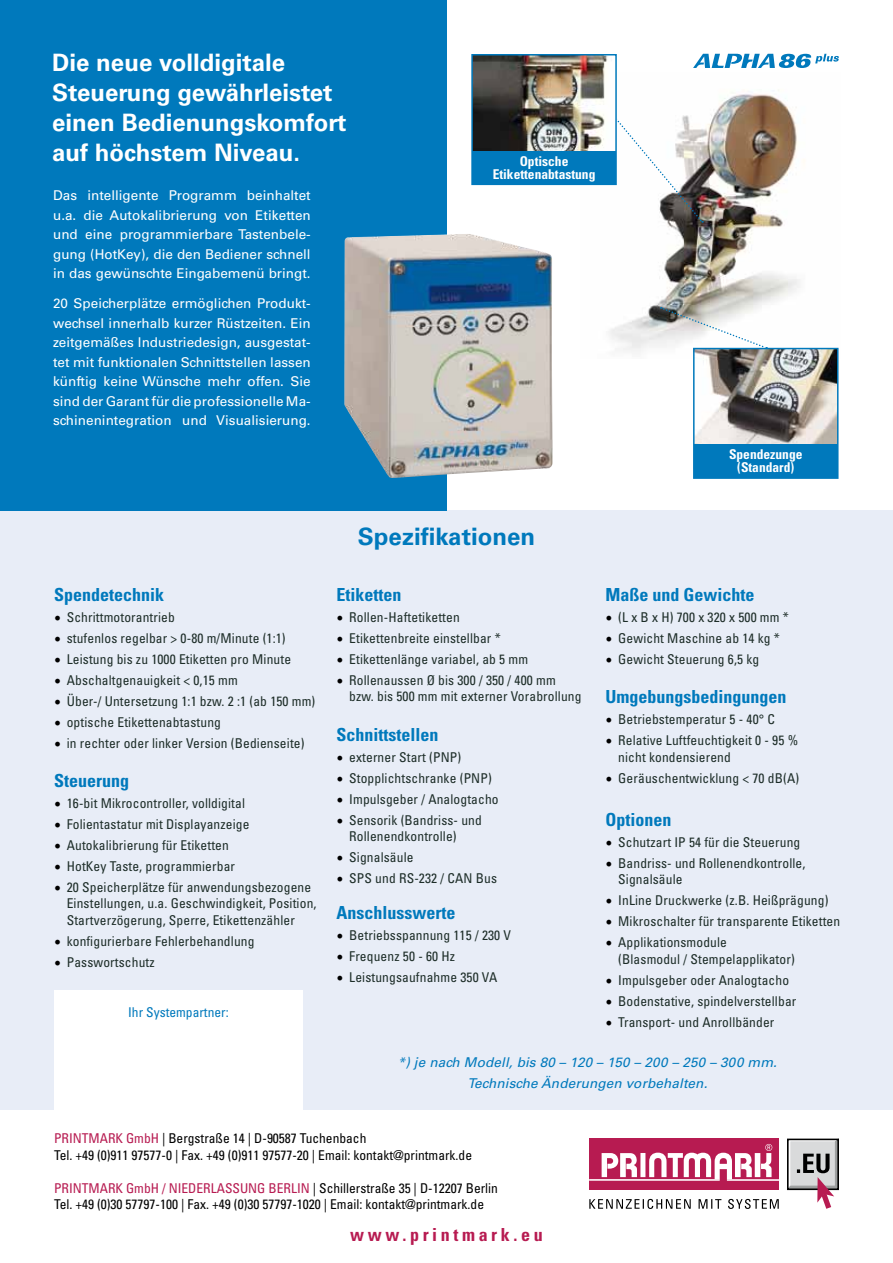
<style>
.page{position:relative;width:893px;height:1263px;background:#fff}
.page>*{position:absolute;margin:0;border:0;box-sizing:border-box;transform-origin:0 0}
.t1{font:700 24px/30px "Univers LT Std";color:#fff}
.t2{font:700 24px "Univers LT Std";color:#0079bc}
.t3{font:700 condensed 18px "Univers LT Std";color:#0079bc}
.t4{font:700 condensed 18px "Univers LT Std";letter-spacing:.2em;color:#b71b51}
.t5{font:condensed 13.5px/16.5px "Univers LT Std";letter-spacing:.01em;color:#1d2d28}
.t6{font:13.5px/19.5px "Univers LT Std";color:#fff;text-align:justify}
.t7{font:condensed 13.5px/16.5px "Univers LT Std";color:#000}
.t8{font:italic 13.5px/21px "Univers LT Std";letter-spacing:.01em;color:#0079bc;text-align:center}
.t9{font:700 condensed 13.5px/13.5px "Univers LT Std";color:#fff;text-align:center}
.t10{font:condensed 13.5px "Univers LT Std";color:#0079bc}
.t11{font:condensed 13.5px "Univers LT Std";color:#b71b51}
.s1{font-family:"Minion Pro";font-stretch:normal;font-size:18px;color:#000}
.s2{color:#b71b51}
</style>
<div class="page">
<div style="left:0;top:510px;width:893px;height:600px;background:#e8edf7"></div>
<img style="left:580px;top:90px;width:259px;height:269px">
<div style="left:0;top:0;width:446px;height:510px;background:#0079bc"></div>
<div style="left:54px;top:990px;width:249px;height:128px;background:#fff"></div>
<svg style="left:604px;top:104px;width:99px;height:119px"></svg>
<img style="left:474px;top:57px;width:140px;height:94px">
<div style="left:472px;top:151px;width:144px;height:33px;background:#0079bc"></div>
<div style="left:471px;top:54px;width:146px;height:131px;border:2px solid #0079bc"></div>
<img style="left:696px;top:351px;width:139px;height:94px">
<div style="left:694px;top:445px;width:144px;height:33px;background:#0079bc"></div>
<div style="left:693px;top:348px;width:145px;height:131px;border:2px solid #0079bc"></div>
<svg style="left:693px;top:54px;width:146px;height:14px"></svg>
<img style="left:344px;top:234px;width:209px;height:244px">
<svg style="left:661px;top:307px;width:106px;height:42px"></svg>
<div style="left:589px;top:1138px;width:190px;height:52px;background:#b71b51"></div>
<div style="left:640px;top:1153px;width:5px;height:24px;background:#fff"></div>
<div style="left:755px;top:1153px;width:5px;height:24px;background:#fff"></div>
<hr style="left:589px;top:1179px;width:131px;height:2px;background:#fff">
<div style="left:787px;top:1138px;width:52px;height:52px;border:2px solid #000"></div>
<svg style="left:788px;top:1139px;width:50px;height:70px"></svg>
<svg style="left:589px;top:1199px;width:190px;height:10px"></svg>
<hr style="left:727px;top:1179px;width:53px;height:2px;background:#fff">
<svg style="left:602px;top:1153px;width:35px;height:24px"></svg>
<svg style="left:761px;top:1144px;width:11px;height:33px"></svg>
<svg style="left:649px;top:1153px;width:103px;height:26px"></svg>
<h1 class="t1" style="left:52px;top:48px;width:296px">Die neue volldigitale<br>Steuerung gewährleistet einen Bedienungskomfort auf höchstem Niveau.</h1>
<p class="t6" style="left:53px;top:186px;width:259px">Das intelligente Programm beinhaltet u.a. die Autokalibrierung von Etiketten und eine programmierbare Tastenbele&shy;gung (HotKey), die den Bediener schnell in das gewünschte Eingabemenü bringt.</p>
<p class="t6" style="left:53px;top:294px;width:259px">20 Speicherplätze ermöglichen Produkt&shy;wechsel innerhalb kurzer Rüstzeiten. Ein zeitgemäßes Industriedesign, ausgestat&shy;tet mit funktionalen Schnittstellen lassen künftig keine Wünsche mehr offen. Sie sind der Garant für die professionelle Ma&shy;schinenintegration und Visualisierung.</p>
<p class="t9" style="left:493px;top:154px;width:104px">Optische<br>Etikettenabtastung</p>
<h1 class="t2" style="left:358px;top:523px;width:179px">Spezifikationen</h1>
<p class="t9" style="left:729px;top:447px;width:75px">Spendezunge (Standard)</p>
<h2 class="t3" style="left:54px;top:583px;width:112px">Spendetechnik</h2>
<p class="t5" style="left:54px;top:608px;width:122px"><span class="s1">•</span> Schrittmotorantrieb</p>
<p class="t5" style="left:54px;top:629px;width:233px"><span class="s1">•</span> stufenlos regelbar &gt; 0-80 m/Minute (1:1)</p>
<p class="t5" style="left:54px;top:650px;width:239px"><span class="s1">•</span> Leistung bis zu 1000 Etiketten pro Minute</p>
<p class="t5" style="left:54px;top:671px;width:185px"><span class="s1">•</span> Abschaltgenauigkeit &lt; 0,15 mm</p>
<p class="t5" style="left:54px;top:692px;width:263px"><span class="s1">•</span> Über-/ Untersetzung 1:1 bzw. 2 :1 (ab 150 mm)</p>
<p class="t5" style="left:54px;top:713px;width:169px"><span class="s1">•</span> optische Etikettenabtastung</p>
<p class="t5" style="left:54px;top:734px;width:252px"><span class="s1">•</span> in rechter oder linker Version (Bedienseite)</p>
<h2 class="t3" style="left:54px;top:769px;width:77px">Steuerung</h2>
<p class="t5" style="left:54px;top:794px;width:193px"><span class="s1">•</span> 16-bit Mikrocontroller, volldigital</p>
<p class="t5" style="left:54px;top:815px;width:197px"><span class="s1">•</span> Folientastatur mit Displayanzeige</p>
<p class="t5" style="left:54px;top:836px;width:176px"><span class="s1">•</span> Autokalibrierung für Etiketten</p>
<p class="t5" style="left:54px;top:857px;width:183px"><span class="s1">•</span> HotKey Taste, programmierbar</p>
<p class="t5" style="left:67px;top:878px;width:251px;text-indent:-13px"><span class="s1">•</span> 20 Speicherplätze für anwendungsbezogene<br>Einstellungen, u.a. Geschwindigkeit, Position,<br>Startverzögerung, Sperre, Etikettenzähler</p>
<p class="t5" style="left:54px;top:932px;width:202px"><span class="s1">•</span> konfigurierbare Fehlerbehandlung</p>
<p class="t5" style="left:54px;top:953px;width:102px"><span class="s1">•</span> Passwortschutz</p>
<p class="t10" style="left:128px;top:1003px;width:102px">I hr Systempartner:</p>
<h2 class="t3" style="left:605px;top:583px;width:151px">Maße und Gewichte</h2>
<p class="t5" style="left:605px;top:608px;width:185px"><span class="s1">•</span> (L x B x H) 700 x 320 x 500 mm *</p>
<p class="t5" style="left:605px;top:629px;width:176px"><span class="s1">•</span> Gewicht Maschine ab 14 kg *</p>
<p class="t5" style="left:605px;top:650px;width:155px"><span class="s1">•</span> Gewicht Steuerung 6,5 kg</p>
<h2 class="t3" style="left:605px;top:686px;width:182px">Umgebungsbedingungen</h2>
<p class="t5" style="left:605px;top:711px;width:171px"><span class="s1">•</span> Betriebstemperatur 5 - 40° C</p>
<p class="t5" style="left:618px;top:732px;width:181px;text-indent:-13px"><span class="s1">•</span> Relative Luftfeuchtigkeit 0 - 95 % nicht kondensierend</p>
<p class="t5" style="left:605px;top:769px;width:195px"><span class="s1">•</span> Geräuschentwicklung &lt; 70 dB(A)</p>
<h2 class="t3" style="left:605px;top:808px;width:68px">Optionen</h2>
<p class="t5" style="left:605px;top:834px;width:196px"><span class="s1">•</span> Schutzart I P 54 für die Steuerung</p>
<p class="t5" style="left:618px;top:855px;width:189px;text-indent:-13px"><span class="s1">•</span> Bandriss- und Rollenendkontrolle,<br>Signalsäule</p>
<p class="t5" style="left:605px;top:892px;width:224px"><span class="s1">•</span> InLine Druckwerke (z.B. Heißprägung)</p>
<p class="t5" style="left:605px;top:913px;width:236px"><span class="s1">•</span> Mikroschalter für transparente Etiketten</p>
<p class="t5" style="left:618px;top:934px;width:178px;text-indent:-13px"><span class="s1">•</span> Applikationsmodule<br>(Blasmodul / Stempelapplikator)</p>
<p class="t5" style="left:605px;top:972px;width:185px"><span class="s1">•</span> Impulsgeber oder Analogtacho</p>
<p class="t5" style="left:605px;top:993px;width:192px"><span class="s1">•</span> Bodenstative, spindelverstellbar</p>
<p class="t5" style="left:605px;top:1014px;width:170px"><span class="s1">•</span> Transport- und Anrollbänder</p>
<p class="t8" style="left:398px;top:1052px;width:381px">*) je nach Modell, bis 80 – 120 – 150 – 200 – 250 – 300 mm.<br>Technische Änderungen vorbehalten.</p>
<h2 class="t3" style="left:336px;top:583px;width:67px">Etiketten</h2>
<p class="t5" style="left:336px;top:608px;width:125px"><span class="s1">•</span> Rollen-Haftetiketten</p>
<p class="t5" style="left:336px;top:629px;width:166px"><span class="s1">•</span> Etikettenbreite einstellbar *</p>
<p class="t5" style="left:336px;top:650px;width:193px"><span class="s1">•</span> Etikettenlänge variabel, ab 5 mm</p>
<p class="t5" style="left:349px;top:671px;width:234px;text-indent:-13px"><span class="s1">•</span> Rollenaussen Ø bis 300 / 350 / 400 mm bzw. bis 500 mm mit externer Vorabrollung</p>
<h2 class="t3" style="left:336px;top:723px;width:104px">Schnittstellen</h2>
<p class="t5" style="left:336px;top:748px;width:126px"><span class="s1">•</span> externer Start (PN P)</p>
<p class="t5" style="left:336px;top:769px;width:157px"><span class="s1">•</span> Stopplichtschranke (PN P)</p>
<p class="t5" style="left:336px;top:790px;width:164px"><span class="s1">•</span> Impulsgeber / Analogtacho</p>
<p class="t5" style="left:349px;top:811px;width:134px;text-indent:-13px"><span class="s1">•</span> Sensorik (Bandriss- und<br>Rollenendkontrolle)</p>
<p class="t5" style="left:336px;top:849px;width:79px"><span class="s1">•</span> Signalsäule</p>
<p class="t5" style="left:336px;top:870px;width:162px"><span class="s1">•</span> SPS und RS-232 / CAN Bus</p>
<h2 class="t3" style="left:336px;top:902px;width:120px">Anschlusswerte</h2>
<p class="t5" style="left:336px;top:927px;width:176px"><span class="s1">•</span> Betriebsspannung 115 / 230 V</p>
<p class="t5" style="left:336px;top:948px;width:120px"><span class="s1">•</span> Frequenz 50 - 60 Hz</p>
<p class="t5" style="left:336px;top:969px;width:162px"><span class="s1">•</span> Leistungsaufnahme 350 VA</p>
<p class="t7" style="left:54px;top:1130px;width:420px;text-indent:54px"><span class="s2">rk GmbH</span> | Bergstraße 14 | D-90587 Tuchenbach<br>Tel. +49 (0)911 97577-0 | Fax. +49 (0)911 97577-20 | Email: kontakt@printmark.de</p>
<p class="t11" style="left:54px;top:1179px;width:38px">Printma</p>
<p class="t11" style="left:54px;top:1130px;width:38px">Printma</p>
<p class="t7" style="left:54px;top:1179px;width:445px;text-indent:54px"><span class="s2">rk GmbH / niederlassu ng Berlin</span> | Schillerstraße 35 | D-12207 Berlin<br>Tel. +49 (0)30 57797-100 | Fax. +49 (0)30 57797-1020 | Email: kontakt@printmark.de</p>
<h2 class="t4" style="left:350px;top:1223px;width:194px">www.printmark.eu</h2>
</div>
